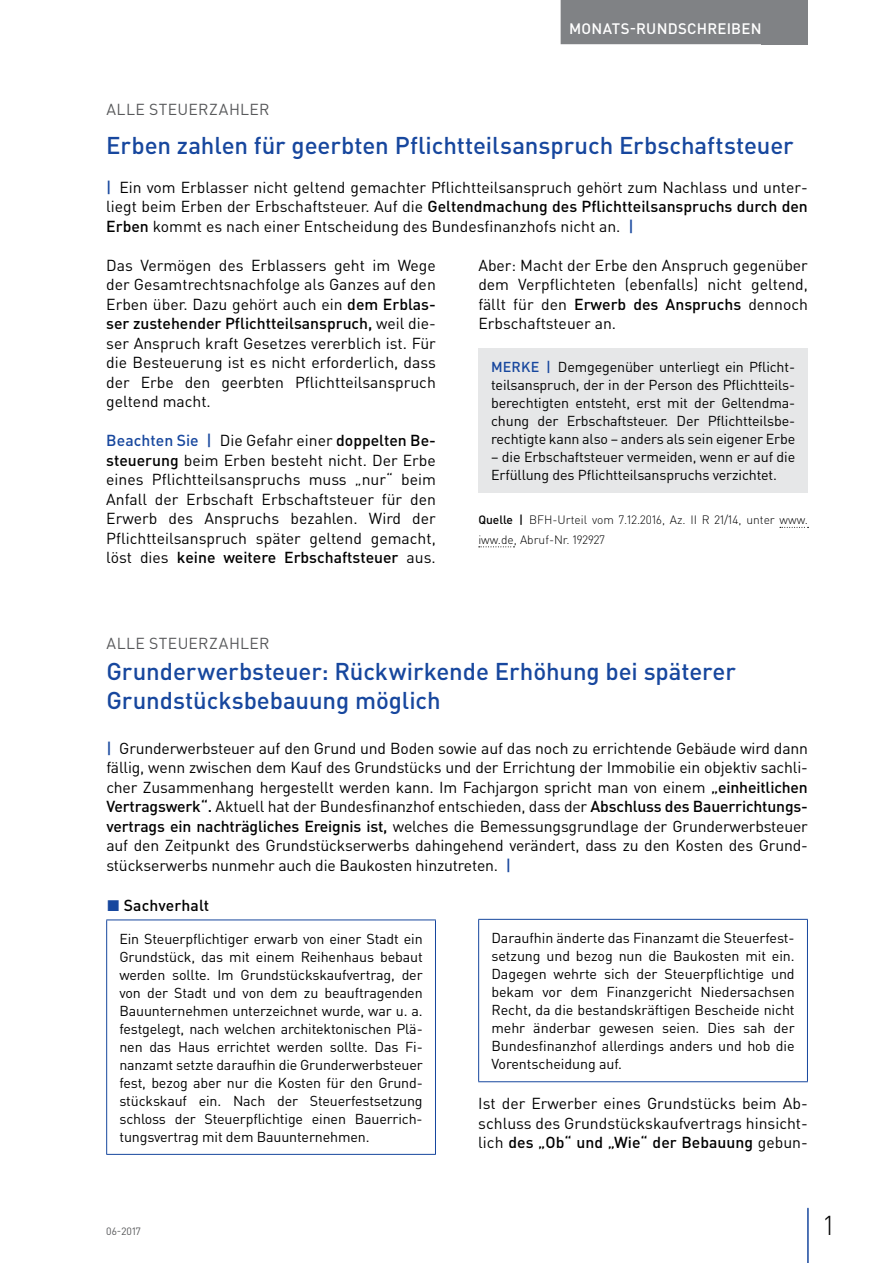
<style>
.page{position:relative;width:893px;height:1263px;background:#fff}
.page>*{position:absolute;margin:0;border:0;box-sizing:border-box;transform-origin:0 0}
.t1{font:300 27px "DIN Pro";color:#000}
.t2{font:500 24px/28.5px "DIN Pro";letter-spacing:-.005em;color:#17479e}
.t3{font:15.75px/19.5px "DIN Pro";color:#000;text-align:justify}
.t4{font:15.75px "DIN Pro";letter-spacing:.025em;color:#58595b}
.t5{font:500 15.75px "DIN Pro";letter-spacing:.005em;color:#000}
.t6{font:500 15px "DIN Pro";letter-spacing:.015em;color:#fff}
.t7{font:14.25px/18px "DIN Pro";letter-spacing:-.01em;color:#000;text-align:justify}
.t8{font:300 12px/19.5px "DIN Pro";color:#000}
.t9{font:10.5px "DIN Pro";color:#58595b}
.s1{font-weight:500;color:#17479e}
.s2{font-weight:500}
.s3{color:#17479e}
</style>
<div class="page">
<div style="left:762px;top:0;width:46px;height:44px;background:#808285"></div>
<hr style="left:807px;top:1208px;width:2px;height:55px;background:#17479e">
<div style="left:561px;top:0;width:209px;height:44px;background:#808285"></div>
<svg style="left:780px;top:527px;width:28px;height:1px"></svg>
<svg style="left:479px;top:546px;width:35px;height:1px"></svg>
<div style="left:478px;top:348px;width:330px;height:145px;background:#e6e7e8"></div>
<hr style="left:106px;top:919px;width:330px;height:1px;background:#17479e">
<hr style="left:106px;top:920px;width:1px;height:234px;background:#17479e">
<hr style="left:435px;top:920px;width:1px;height:234px;background:#17479e">
<hr style="left:106px;top:1154px;width:330px;height:1px;background:#17479e">
<hr style="left:478px;top:919px;width:330px;height:1px;background:#17479e">
<hr style="left:478px;top:920px;width:1px;height:161px;background:#17479e">
<hr style="left:807px;top:920px;width:1px;height:161px;background:#17479e">
<hr style="left:478px;top:1081px;width:330px;height:1px;background:#17479e">
<p class="t6" style="left:569px;top:18px;width:194px">MONATS-RUNDSCHREIBEN</p>
<p class="t4" style="left:106px;top:98px;width:165px">ALLE STEUERZAHLER</p>
<h2 class="t2" style="left:106px;top:130px;width:689px">Erben zahlen für geerbten Pflichtteilsanspruch Erbschaftsteuer</h2>
<p class="t3" style="left:106px;top:177px;width:703px"><span class="s1">|</span> Ein vom Erblasser nicht geltend gemachter Pflichtteilsanspruch gehört zum Nachlass und unter&shy;liegt beim Erben der Erbschaftsteuer. Auf die <span class="s2">Geltendmachung des Pflichtteilsanspruchs durch den Erben</span> kommt es nach einer Entscheidung des Bundesfinanzhofs nicht an. <span class="s1">|</span></p>
<p class="t3" style="left:106px;top:255px;width:331px">Das Vermögen des Erblassers geht im Wege der Gesamtrechtsnachfolge als Ganzes auf den Erben über. Dazu gehört auch ein <span class="s2">dem Erblas&shy;ser zustehender Pflichtteilsanspruch,</span> weil die&shy;ser Anspruch kraft Gesetzes vererblich ist. Für die Besteuerung ist es nicht erforderlich, dass der Erbe den geerbten Pflichtteilsanspruch geltend macht.</p>
<p class="t3" style="left:106px;top:430px;width:331px"><span class="s1">Beachten Sie |</span> Die Gefahr einer <span class="s2">doppelten Be&shy;steuerung</span> beim Erben besteht nicht. Der Erbe eines Pflichtteilsanspruchs muss „nur“ beim Anfall der Erbschaft Erbschaftsteuer für den Erwerb des Anspruchs bezahlen. Wird der Pflichtteilsanspruch später geltend gemacht, löst dies <span class="s2">keine weitere Erbschaftsteuer</span> aus.</p>
<p class="t3" style="left:478px;top:255px;width:331px">Aber: Macht der Erbe den Anspruch gegenüber dem Verpflichteten (ebenfalls) nicht geltend, fällt für den <span class="s2">Erwerb des Anspruchs</span> dennoch Erbschaftsteuer an.</p>
<p class="t7" style="left:491px;top:357px;width:306px"><span class="s1">MERKE |</span> Demgegenüber unterliegt ein Pflicht&shy;teilsanspruch, der in der Person des Pflichtteils&shy;berechtigten entsteht, erst mit der Geltendma&shy;chung der Erbschaftsteuer. Der Pflichtteilsbe&shy;rechtigte kann also – anders als sein eigener Erbe</p>
<p class="t7" style="left:491px;top:447px;width:306px">– die Erbschaftsteuer vermeiden, wenn er auf die<br>Erfüllung des Pflichtteilsanspruchs verzichtet.</p>
<p class="t8" style="left:478px;top:510px;width:331px"><span class="s2">Quelle |</span> BFH-Urteil vom 7.12.2016, Az. II R 21/14, unter www. iww.de, Abruf-Nr. 192927</p>
<p class="t4" style="left:106px;top:632px;width:165px">ALLE STEUERZAHLER</p>
<h2 class="t2" style="left:106px;top:656px;width:631px">Grunderwerbsteuer: Rückwirkende Erhöhung bei späterer<br>Grundstücksbebauung möglich</h2>
<p class="t3" style="left:106px;top:738px;width:703px"><span class="s1">|</span> Grunderwerbsteuer auf den Grund und Boden sowie auf das noch zu errichtende Gebäude wird dann fällig, wenn zwischen dem Kauf des Grundstücks und der Errichtung der Immobilie ein objektiv sachli&shy;cher Zusammenhang hergestellt werden kann. Im Fachjargon spricht man von einem <span class="s2">„einheitlichen Vertragswerk“.</span> Aktuell hat der Bundesfinanzhof entschieden, dass der <span class="s2">Abschluss des Bauerrichtungs&shy;vertrags ein nachträgliches Ereignis ist,</span> welches die Bemessungsgrundlage der Grunderwerbsteuer auf den Zeitpunkt des Grundstückserwerbs dahingehend verändert, dass zu den Kosten des Grund&shy;stückserwerbs nunmehr auch die Baukosten hinzutreten. <span class="s1">|</span></p>
<p class="t5" style="left:107px;top:895px;width:104px"><span class="s3">◼</span> Sachverhalt</p>
<p class="t7" style="left:119px;top:929px;width:305px">Ein Steuerpflichtiger erwarb von einer Stadt ein Grundstück, das mit einem Reihenhaus bebaut werden sollte. Im Grundstückskaufvertrag, der von der Stadt und von dem zu beauftragenden Bauunternehmen unterzeichnet wurde, war u. a. festgelegt, nach welchen architektonischen Plä&shy;nen das Haus errichtet werden sollte. Das Fi&shy;nanzamt setzte daraufhin die Grunderwerbsteuer fest, bezog aber nur die Kosten für den Grund&shy;stückskauf ein. Nach der Steuerfestsetzung schloss der Steuerpflichtige einen Bauerrich&shy;tungsvertrag mit dem Bauunternehmen.</p>
<p class="t7" style="left:491px;top:928px;width:305px">Daraufhin änderte das Finanzamt die Steuerfest&shy;setzung und bezog nun die Baukosten mit ein.<br>Dagegen wehrte sich der Steuerpflichtige und bekam vor dem Finanzgericht Niedersachsen Recht, da die bestandskräftigen Bescheide nicht mehr änderbar gewesen seien. Dies sah der Bundesfinanzhof allerdings anders und hob die Vorentscheidung auf.</p>
<p class="t3" style="left:478px;top:1093px;width:331px">Ist der Erwerber eines Grundstücks beim Ab&shy;schluss des Grundstückskaufvertrags hinsicht&shy;lich <span class="s2">des „Ob“ und „Wie“ der Bebauung</span> gebun-</p>
<p class="t9" style="left:106px;top:1224px;width:36px">06-2017</p>
<h1 class="t1" style="left:824px;top:1207px;width:11px">1</h1>
</div>
